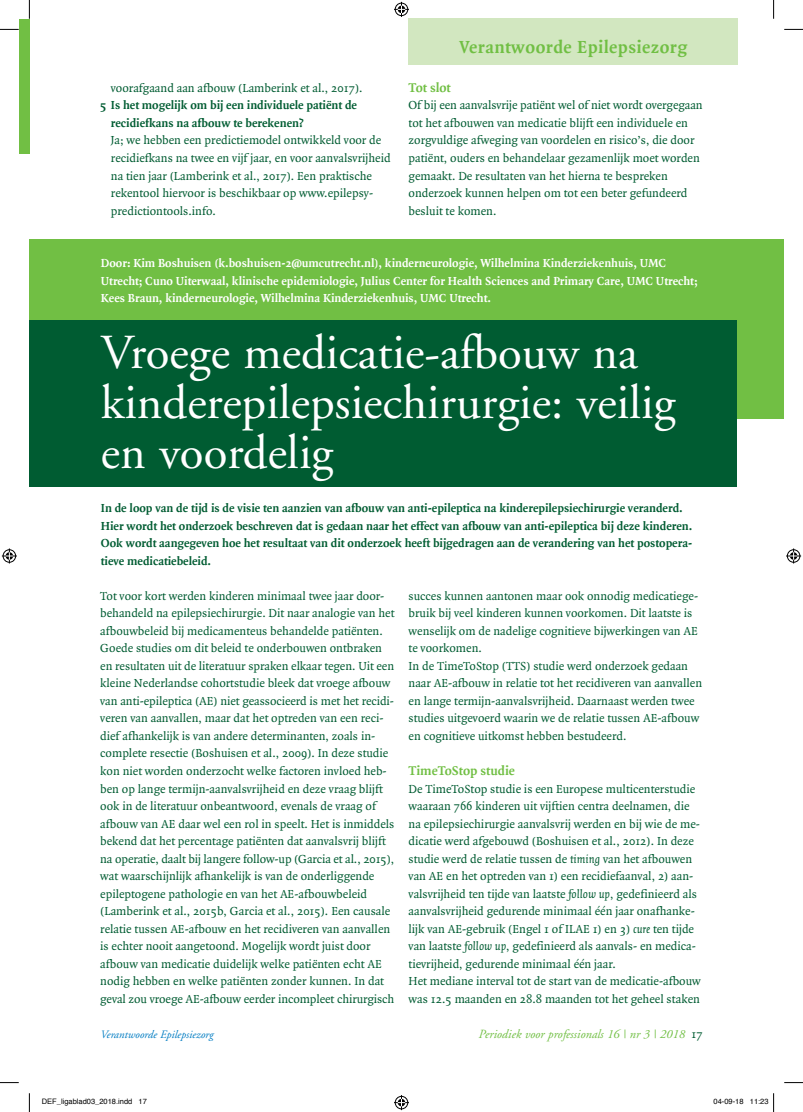
<style>
.page{position:relative;width:803px;height:1112px;background:#fff}
.page>*{position:absolute;margin:0;border:0;box-sizing:border-box;transform-origin:0 0}
.t1{font:48.75px/50px "Adobe Garamond";color:#fff}
.t2{font:700 18.75px "Quadraat";letter-spacing:.025em;color:#71bf44}
.t3{font:700 13.75px "Quadraat";color:#71bf44}
.t4{font:12.5px/17.5px "Quadraat";color:#005c32}
.t5{font:700 12.5px/17.5px "Quadraat";color:#005c32}
.t6{font:700 12.5px/17.5px "Quadraat";color:#fff}
.t7{font:italic 12.5px "Adobe Garamond";color:#71bf44}
.t8{font:italic 11.25px "Adobe Garamond";color:#007cc2}
.t9{font:7.5px "Helvetica";color:#000}
.s1{font-style:italic}
.s2{font-family:"Quadraat";font-style:normal;color:#005c32}
</style>
<div class="page">
<div style="left:19px;top:19px;width:10px;height:134px;background:#71bf44"></div>
<div style="left:409px;top:19px;width:329px;height:46px;background:#d2e7c0"></div>
<div style="left:29px;top:240px;width:755px;height:179px;background:#71bf44"></div>
<div style="left:29px;top:320px;width:708px;height:166px;background:#005c32"></div>
<svg style="left:0;top:29px;width:19px;height:1px"></svg>
<svg style="left:784px;top:29px;width:19px;height:1px"></svg>
<svg style="left:0;top:1082px;width:19px;height:1px"></svg>
<svg style="left:784px;top:1082px;width:19px;height:1px"></svg>
<svg style="left:29px;top:0;width:1px;height:19px"></svg>
<svg style="left:29px;top:1093px;width:1px;height:18px"></svg>
<svg style="left:773px;top:0;width:1px;height:19px"></svg>
<svg style="left:394px;top:2px;width:15px;height:15px"></svg>
<svg style="left:394px;top:1095px;width:15px;height:14px"></svg>
<svg style="left:2px;top:548px;width:15px;height:15px"></svg>
<svg style="left:786px;top:548px;width:15px;height:15px"></svg>
<svg style="left:773px;top:1093px;width:1px;height:18px"></svg>
<p class="t4" style="left:111px;top:80px;width:253px">voorafgaand aan afbouw (Lamberink et al., 2017).</p>
<p class="t5" style="left:111px;top:97px;width:248px;text-indent:-11px">5 Is het mogelijk om bij een individuele patiënt de recidiefkans na afbouw te berekenen?</p>
<p class="t4" style="left:111px;top:132px;width:281px">Ja; we hebben een predictiemodel ontwikkeld voor de recidiefkans na twee en vijf jaar, en voor aanvalsvrijheid na tien jaar (Lamberink et al., 2017). Een praktische rekentool hiervoor is beschikbaar op www.epilepsy&shy;predictiontools.info.</p>
<h2 class="t2" style="left:459px;top:37px;width:229px">Verantwoorde Epilepsiezorg</h2>
<p class="t3" style="left:409px;top:80px;width:44px">Tot slot</p>
<p class="t4" style="left:409px;top:97px;width:296px">Of bij een aanvalsvrije patiënt wel of niet wordt overgegaan tot het afbouwen van medicatie blijft een individuele en zorgvuldige afweging van voordelen en risico’s, die door patiënt, ouders en behandelaar gezamenlijk moet worden gemaakt. De resultaten van het hierna te bespreken onderzoek kunnen helpen om tot een beter gefundeerd besluit te komen.</p>
<p class="t6" style="left:101px;top:255px;width:598px">Door: Kim Boshuisen (k.boshuisen-2@umcutrecht.nl), kinderneurologie, Wilhelmina Kinderziekenhuis, UMC<br>Utrecht; Cuno Uiterwaal, klinische epidemiologie, Julius Center for Health Sciences and Primary Care, UMC Utrecht;<br>Kees Braun, kinderneurologie, Wilhelmina Kinderziekenhuis, UMC Utrecht.</p>
<h1 class="t1" style="left:101px;top:329px;width:576px">Vroege medicatie-afbouw na kinderepilepsiechirurgie: veilig en voordelig</h1>
<p class="t5" style="left:101px;top:500px;width:593px">In de loop van de tijd is de visie ten aanzien van afbouw van anti-epileptica na kinderepilepsiechirurgie veranderd.<br>Hier wordt het onderzoek beschreven dat is gedaan naar het effect van afbouw van anti-epileptica bij deze kinderen.<br>Ook wordt aangegeven hoe het resultaat van dit onderzoek heeft bijgedragen aan de verandering van het postopera&shy;tieve medicatiebeleid.</p>
<p class="t4" style="left:100px;top:587px;width:296px">Tot voor kort werden kinderen minimaal twee jaar door&shy;behandeld na epilepsiechirurgie. Dit naar analogie van het afbouwbeleid bij medicamenteus behandelde patiënten.<br>Goede studies om dit beleid te onderbouwen ontbraken en resultaten uit de literatuur spraken elkaar tegen. Uit een kleine Nederlandse cohortstudie bleek dat vroege afbouw van anti-epileptica (AE) niet geassocieerd is met het recidi&shy;veren van aanvallen, maar dat het optreden van een reci&shy;dief afhankelijk is van andere determinanten, zoals in&shy;complete resectie (Boshuisen et al., 2009). In deze studie kon niet worden onderzocht welke factoren invloed heb&shy;ben op lange termijn-aanvalsvrijheid en deze vraag blijft ook in de literatuur onbeantwoord, evenals de vraag of afbouw van AE daar wel een rol in speelt. Het is inmiddels bekend dat het percentage patiënten dat aanvalsvrij blijft na operatie, daalt bij langere follow-up (Garcia et al., 2015), wat waarschijnlijk afhankelijk is van de onderliggende epileptogene pathologie en van het AE-afbouwbeleid (Lamberink et al., 2015b, Garcia et al., 2015). Een causale relatie tussen AE-afbouw en het recidiveren van aanvallen is echter nooit aangetoond. Mogelijk wordt juist door afbouw van medicatie duidelijk welke patiënten echt AE nodig hebben en welke patiënten zonder kunnen. In dat geval zou vroege AE-afbouw eerder incompleet chirurgisch</p>
<p class="t4" style="left:409px;top:587px;width:295px">succes kunnen aantonen maar ook onnodig medicatiege&shy;bruik bij veel kinderen kunnen voorkomen. Dit laatste is wenselijk om de nadelige cognitieve bijwerkingen van AE te voorkomen.<br>In de TimeToStop (TTS) studie werd onderzoek gedaan naar AE-afbouw in relatie tot het recidiveren van aanvallen en lange termijn-aanvalsvrijheid. Daarnaast werden twee studies uitgevoerd waarin we de relatie tussen AE-afbouw en cognitieve uitkomst hebben bestudeerd.</p>
<p class="t3" style="left:409px;top:763px;width:108px">TimeToStop studie</p>
<p class="t4" style="left:409px;top:780px;width:294px">De TimeToStop studie is een Europese multicenterstudie waaraan 766 kinderen uit vijftien centra deelnamen, die na epilepsiechirurgie aanvalsvrij werden en bij wie de me&shy;dicatie werd afgebouwd (Boshuisen et al., 2012). In deze studie werd de relatie tussen de <span class="s1">timing</span> van het afbouwen van AE en het optreden van 1) een recidiefaanval, 2) aan&shy;valsvrijheid ten tijde van laatste <span class="s1">follow up</span>, gedefinieerd als aanvalsvrijheid gedurende minimaal één jaar onafhanke&shy;lijk van AE-gebruik (Engel 1 of ILAE 1) en 3) <span class="s1">cure</span> ten tijde van laatste <span class="s1">follow up</span>, gedefinieerd als aanvals- en medica&shy;tievrijheid, gedurende minimaal één jaar.<br>Het mediane interval tot de start van de medicatie-afbouw was 12.5 maanden en 28.8 maanden tot het geheel staken</p>
<p class="t8" style="left:100px;top:1027px;width:114px">Verantwoorde Epilepsiezorg</p>
<p class="t7" style="left:478px;top:1026px;width:226px">Periodiek voor professionals 16 | nr 3 | 2018 <span class="s2">17</span></p>
<p class="t9" style="left:42px;top:1095px;width:107px">DEF_ligablad03_2018.indd 17</p>
<p class="t9" style="left:713px;top:1095px;width:57px">04-09-18 11:23</p>
</div>
